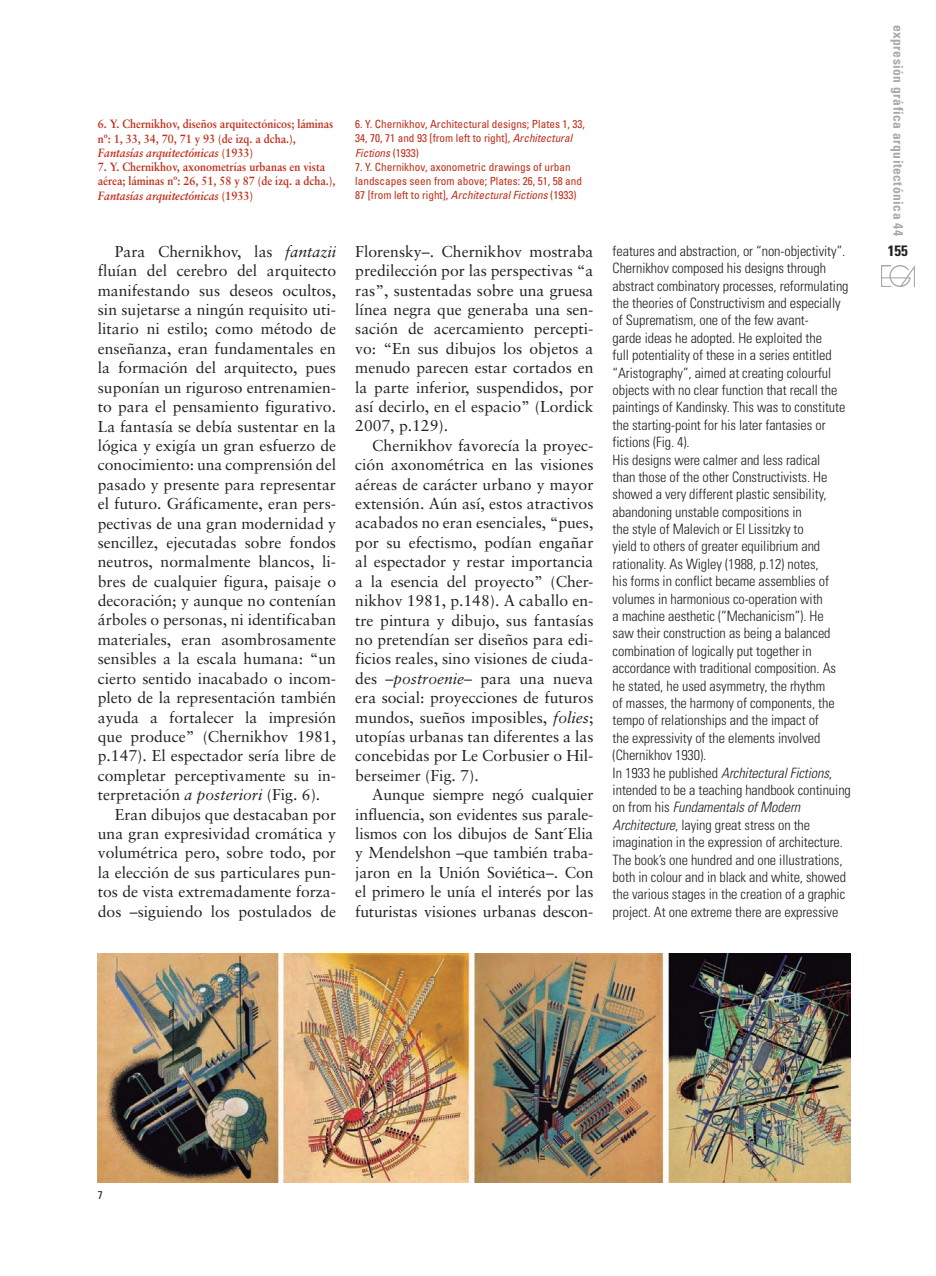
<style>
.page{position:relative;width:936px;height:1276px;background:#fff}
.page>*{position:absolute;margin:0;border:0;box-sizing:border-box;transform-origin:0 0}
.t1{font:15.75px/19.4px "Sabon";color:#231f20;text-align:justify}
.t2{font:700 condensed 15px "Univers";color:#231f20}
.t3{font:300 condensed 14.25px/17.4px "Univers";letter-spacing:-.005em;color:#231f20}
.t4{font:700 condensed 13.5px "Univers";letter-spacing:.035em;color:#a8a9ad}
.t5{font:700 12px/14.2px "Sabon";color:#c02d19;scale:.9 1}
.t6{font:condensed 11.25px/14.2px "Univers";color:#c02d19}
.PIES_DE_FOTO_INGLES{font:condensed 11.25px "Univers";color:#231f20}
.s1{font-style:italic}
</style>
<div class="page">
<img style="left:881px;top:265px;width:33px;height:21px">
<img style="left:98px;top:954px;width:752px;height:228px">
<p class="t5" style="left:98px;top:117px;width:263px">6. Y. Chernikhov, diseños arquitectónicos; láminas nº: 1, 33, 34, 70, 71 y 93 (de izq. a dcha.),<br><span class="s1">Fantasías arquitectónicas</span> (1933)</p>
<p class="t5" style="left:98px;top:159px;width:265px">7. Y. Chernikhov, axonometrías urbanas en vista aérea; láminas nº: 26, 51, 58 y 87 (de izq. a dcha.),<br><span class="s1">Fantasías arquitectónicas</span> (1933)</p>
<p class="t1" style="left:98px;top:241px;width:240px;text-indent:17px">Para Chernikhov, las <span class="s1">fantazii </span>fluían del cerebro del arquitecto manifestando sus deseos ocultos, sin sujetarse a ningún requisito uti&shy;litario ni estilo; como método de enseñanza, eran fundamentales en la formación del arquitecto, pues suponían un riguroso entrenamien&shy;to para el pensamiento figurativo.<br>La fantasía se debía sustentar en la lógica y exigía un gran esfuerzo de conocimiento: una comprensión del pasado y presente para representar el futuro. Gráficamente, eran pers&shy;pectivas de una gran modernidad y sencillez, ejecutadas sobre fondos neutros, normalmente blancos, li&shy;bres de cualquier figura, paisaje o decoración; y aunque no contenían árboles o personas, ni identificaban materiales, eran asombrosamente sensibles a la escala humana: “un cierto sentido inacabado o incom&shy;pleto de la representación también ayuda a fortalecer la impresión que produce” (Chernikhov 1981, p.147). El espectador sería libre de completar perceptivamente su in&shy;terpretación <span class="s1">a posteriori</span> (Fig. 6).</p>
<p class="t1" style="left:98px;top:804px;width:240px;text-indent:17px">Eran dibujos que destacaban por una gran expresividad cromática y volumétrica pero, sobre todo, por la elección de sus particulares pun&shy;tos de vista extremadamente forza&shy;dos –siguiendo los postulados de</p>
<p class="t6" style="left:355px;top:117px;width:231px">6. Y. Chernikhov, Architectural designs; Plates 1, 33,<br>34, 70, 71 and 93 [from left to right], <span class="s1">Architectural<br>Fictions</span> (1933)</p>
<p class="t6" style="left:355px;top:160px;width:228px">7. Y. Chernikhov, axonometric drawings of urban landscapes seen from above; Plates: 26, 51, 58 and<br>87 [from left to right], <span class="s1">Architectural Fictions</span> (1933)</p>
<p class="t1" style="left:355px;top:241px;width:240px">Florensky–. Chernikhov mostraba predilección por las perspectivas “a ras”, sustentadas sobre una gruesa línea negra que generaba una sen&shy;sación de acercamiento percepti&shy;vo: “En sus dibujos los objetos a menudo parecen estar cortados en la parte inferior, suspendidos, por así decirlo, en el espacio” (Lordick 2007, p.129).</p>
<p class="t1" style="left:355px;top:435px;width:240px;text-indent:17px">Chernikhov favorecía la proyec&shy;ción axonométrica en las visiones aéreas de carácter urbano y mayor extensión. Aún así, estos atractivos acabados no eran esenciales, “pues, por su efectismo, podían engañar al espectador y restar importancia a la esencia del proyecto” (Cher&shy;nikhov 1981, p.148). A caballo en&shy;tre pintura y dibujo, sus fantasías no pretendían ser diseños para edi&shy;ficios reales, sino visiones de ciuda&shy;des –<span class="s1">postroenie</span>– para una nueva era social: proyecciones de futuros mundos, sueños imposibles, <span class="s1">folies</span>; utopías urbanas tan diferentes a las concebidas por Le Corbusier o Hil&shy;berseimer (Fig. 7).</p>
<p class="t1" style="left:355px;top:785px;width:240px;text-indent:17px">Aunque siempre negó cualquier influencia, son evidentes sus parale&shy;lismos con los dibujos de Sant´Elia y Mendelshon –que también traba&shy;jaron en la Unión Soviética–. Con el primero le unía el interés por las futuristas visiones urbanas descon-</p>
<p class="t3" style="left:612px;top:242px;width:234px">features and abstraction, or “non-objectivity”.</p>
<p class="t3" style="left:612px;top:259px;width:237px">Chernikhov composed his designs through abstract combinatory processes, reformulating the theories of Constructivism and especially of Suprematism, one of the few avant-<br>garde ideas he adopted. He exploited the<br>full potentiality of these in a series entitled “Aristography”, aimed at creating colourful objects with no clear function that recall the paintings of Kandinsky. This was to constitute the starting-point for his later fantasies or fictions (Fig. 4).</p>
<p class="t3" style="left:612px;top:451px;width:225px">His designs were calmer and less radical than those of the other Constructivists. He showed a very different plastic sensibility, abandoning unstable compositions in<br>the style of Malevich or El Lissitzky to<br>yield to others of greater equilibrium and rationality. As Wigley (1988, p.12) notes, his forms in conflict became assemblies of volumes in harmonious co-operation with<br>a machine aesthetic (“Mechanicism”). He saw their construction as being a balanced combination of logically put together in accordance with traditional composition. As he stated, he used asymmetry, the rhythm of masses, the harmony of components, the tempo of relationships and the impact of the expressivity of the elements involved (Chernikhov 1930).</p>
<p class="t3" style="left:612px;top:764px;width:240px">In 1933 he published <span class="s1">Architectural Fictions</span>, intended to be a teaching handbook continuing on from his <span class="s1">Fundamentals of Modern Architecture</span>, laying great stress on the imagination in the expression of architecture.<br>The book’s one hundred and one illustrations, both in colour and in black and white, showed the various stages in the creation of a graphic project. At one extreme there are expressive</p>
<p class="t4" style="left:906px;top:25px;width:213px;rotate:90deg">expresión gráfica arquitectónica 44</p>
<p class="t2" style="left:887px;top:242px;width:21px">155</p>
<p class="PIES_DE_FOTO_INGLES" style="left:98px;top:1188px;width:6px">7</p>
</div>
